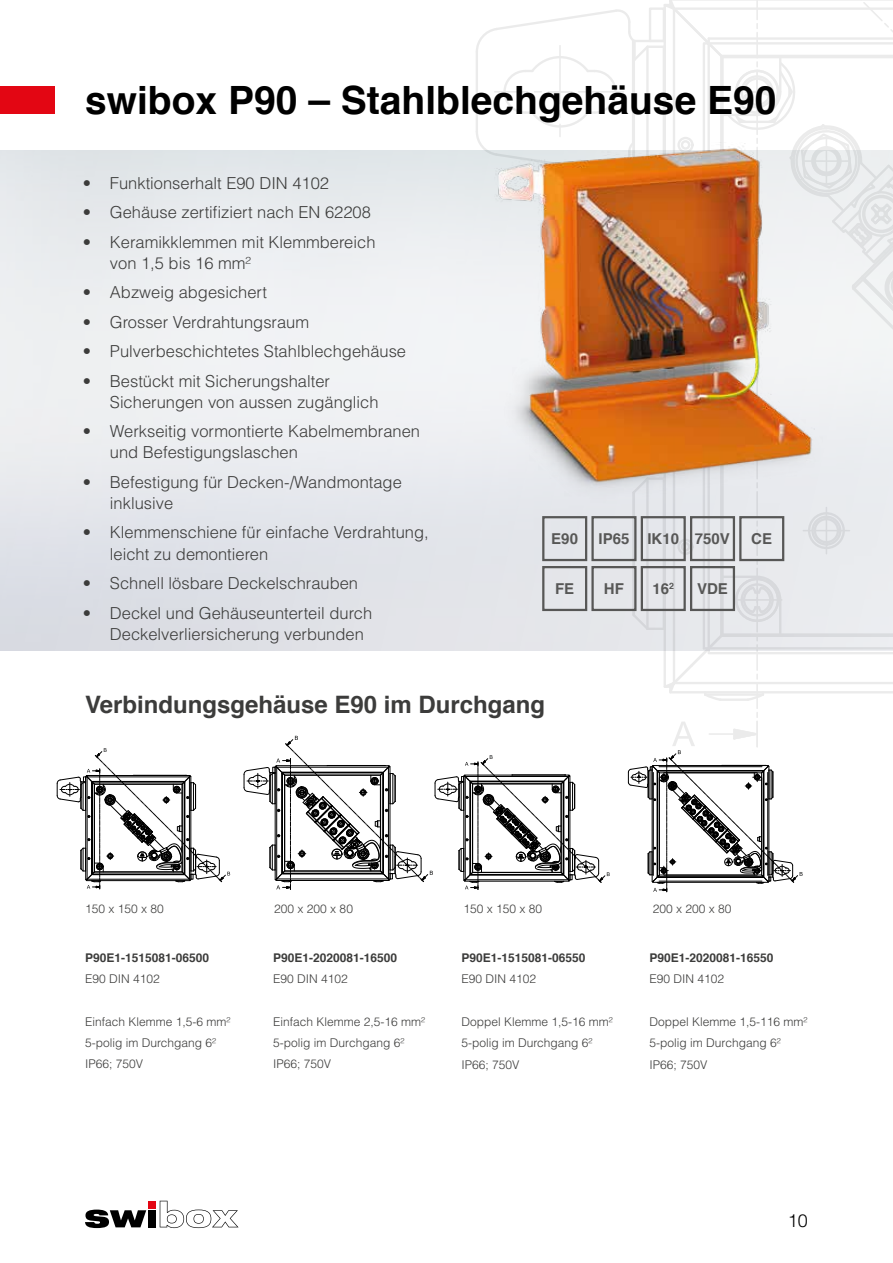
<style>
.page{position:relative;width:893px;height:1263px;background:#fff}
.page>*{position:absolute;margin:0;border:0;box-sizing:border-box;transform-origin:0 0}
.t1{font:700 39px "Helvetica";color:#000}
.t2{font:700 24px "Helvetica";color:#3c3c3b}
.t3{font:300 18px "Helvetica";color:#000}
.t4{font:300 16.5px/21px "Helvetica";color:#3c3c3b}
.t5{font:700 15px "Helvetica";color:#575756}
.t6{font:300 12px/21.5px "Helvetica";color:#3c3c3b}
.t7{font:700 12px "Helvetica";color:#3c3c3b}
</style>
<div class="page">
<div style="left:0;top:86px;width:55px;height:28px;background:#e30613"></div>
<svg style="left:85px;top:1209px;width:61px;height:19px"></svg>
<div style="left:148px;top:1210px;width:8px;height:17px;background:#000"></div>
<svg style="left:160px;top:1201px;width:79px;height:27px"></svg>
<div style="left:148px;top:1201px;width:8px;height:7px;background:#e30613"></div>
<hr style="left:756px;top:683px;width:2px;height:25px;background:#000">
<svg style="left:476px;top:0;width:417px;height:151px"></svg>
<hr style="left:746px;top:91px;width:23px;height:2px;background:#000">
<hr style="left:756px;top:70px;width:2px;height:22px;background:#000">
<hr style="left:756px;top:92px;width:2px;height:24px;background:#000">
<svg style="left:663px;top:651px;width:230px;height:54px"></svg>
<img style="left:0;top:151px;width:893px;height:500px">
<img style="left:427px;top:118px;width:415px;height:422px">
<div style="left:542px;top:516px;width:45px;height:45px;border:2px solid #575756"></div>
<div style="left:542px;top:566px;width:45px;height:45px;border:2px solid #575756"></div>
<div style="left:591px;top:516px;width:45px;height:45px;border:2px solid #575756"></div>
<div style="left:591px;top:566px;width:45px;height:45px;border:2px solid #575756"></div>
<div style="left:641px;top:566px;width:45px;height:45px;border:2px solid #575756"></div>
<div style="left:690px;top:566px;width:45px;height:45px;border:2px solid #575756"></div>
<div style="left:641px;top:516px;width:45px;height:45px;border:2px solid #575756"></div>
<div style="left:690px;top:516px;width:45px;height:45px;border:2px solid #575756"></div>
<div style="left:739px;top:516px;width:45px;height:45px;border:2px solid #575756"></div>
<svg style="left:244px;top:736px;width:366px;height:153px"></svg>
<svg style="left:628px;top:712px;width:175px;height:180px"></svg>
<svg style="left:57px;top:748px;width:173px;height:141px"></svg>
<h1 class="t1" style="left:85px;top:69px;width:693px">swibox P90 – Stahlblechgehäuse E90</h1>
<p class="t4" style="left:83px;top:172px;width:248px">• Funktionserhalt E90 DIN 4102</p>
<p class="t4" style="left:83px;top:202px;width:290px">• Gehäuse zertifiziert nach EN 62208</p>
<p class="t4" style="left:110px;top:231px;width:267px;text-indent:-27px">• Keramikklemmen mit Klemmbereich von 1,5 bis 16 mm²</p>
<p class="t4" style="left:83px;top:282px;width:186px">• Abzweig abgesichert</p>
<p class="t4" style="left:83px;top:311px;width:228px">• Grosser Verdrahtungsraum</p>
<p class="t4" style="left:83px;top:341px;width:325px">• Pulverbeschichtetes Stahlblechgehäuse</p>
<p class="t4" style="left:110px;top:370px;width:270px;text-indent:-27px">• Bestückt mit Sicherungshalter<br>Sicherungen von aussen zugänglich</p>
<p class="t4" style="left:110px;top:421px;width:312px;text-indent:-27px">• Werkseitig vormontierte Kabelmembranen und Befestigungslaschen</p>
<p class="t4" style="left:110px;top:471px;width:293px;text-indent:-27px">• Befestigung für Decken-/Wandmontage inklusive</p>
<p class="t4" style="left:110px;top:522px;width:320px;text-indent:-27px">• Klemmenschiene für einfache Verdrahtung, leicht zu demontieren</p>
<p class="t4" style="left:83px;top:572px;width:277px">• Schnell lösbare Deckelschrauben</p>
<p class="t4" style="left:110px;top:602px;width:264px;text-indent:-27px">• Deckel und Gehäuseunterteil durch<br>Deckelverliersicherung verbunden</p>
<p class="t5" style="left:551px;top:527px;width:28px">E90</p>
<p class="t5" style="left:555px;top:577px;width:21px">FE</p>
<h2 class="t2" style="left:85px;top:685px;width:462px">Verbindungsgehäuse E90 im Durchgang</h2>
<p class="t5" style="left:647px;top:527px;width:84px">IK10 750V</p>
<p class="t5" style="left:751px;top:527px;width:22px">CE</p>
<p class="t5" style="left:598px;top:527px;width:32px">IP65</p>
<p class="t5" style="left:604px;top:577px;width:21px">HF</p>
<p class="t5" style="left:652px;top:577px;width:23px">16<sup>2</sup></p>
<p class="t5" style="left:697px;top:577px;width:32px">VDE</p>
<p class="t6" style="left:85px;top:897px;width:80px">150 x 150 x 80</p>
<p class="t6" style="left:274px;top:897px;width:80px">200 x 200 x 80</p>
<p class="t6" style="left:463px;top:897px;width:80px">150 x 150 x 80</p>
<p class="t6" style="left:653px;top:897px;width:80px">200 x 200 x 80</p>
<p class="t7" style="left:85px;top:948px;width:126px">P90E1-1515081-06500</p>
<p class="t6" style="left:85px;top:968px;width:76px">E90 DIN 4102</p>
<p class="t6" style="left:85px;top:1010px;width:147px">Einfach Klemme 1,5-6 mm²<br>5-polig im Durchgang 6²<br>IP66; 750V</p>
<p class="t7" style="left:273px;top:948px;width:126px">P90E1-2020081-16500</p>
<p class="t6" style="left:273px;top:968px;width:76px">E90 DIN 4102</p>
<p class="t6" style="left:273px;top:1010px;width:154px">Einfach Klemme 2,5-16 mm²<br>5-polig im Durchgang 6²<br>IP66; 750V</p>
<p class="t7" style="left:461px;top:948px;width:126px">P90E1-1515081-06550</p>
<p class="t6" style="left:461px;top:968px;width:76px">E90 DIN 4102</p>
<p class="t6" style="left:461px;top:1011px;width:153px">Doppel Klemme 1,5-16 mm²<br>5-polig im Durchgang 6²<br>IP66; 750V</p>
<p class="t7" style="left:649px;top:948px;width:126px">P90E1-2020081-16550</p>
<p class="t6" style="left:649px;top:968px;width:76px">E90 DIN 4102</p>
<p class="t6" style="left:649px;top:1011px;width:160px">Doppel Klemme 1,5-116 mm²<br>5-polig im Durchgang 6²<br>IP66; 750V</p>
<p class="t3" style="left:788px;top:1210px;width:22px">10</p>
</div>
